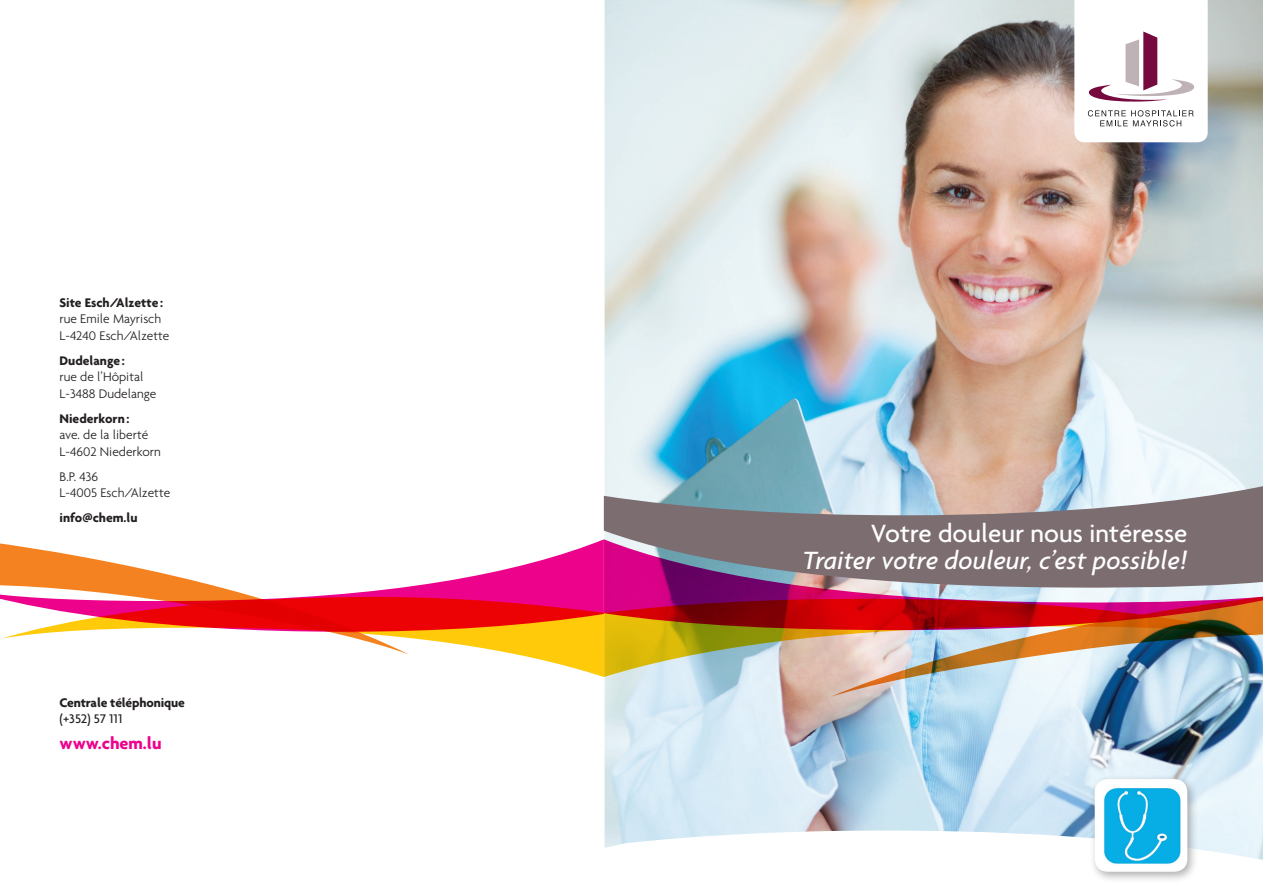
<style>
.page{position:relative;width:1263px;height:893px;background:#fff}
.page>*{position:absolute;margin:0;border:0;box-sizing:border-box;transform-origin:0 0}
.t1{font:italic 500 27px "Agenda";color:#fff}
.t2{font:500 27px "Agenda";color:#fff}
.t3{font:700 18px "Agenda";color:#ed028c}
.t4{font:300 13.5px/16.5px "Agenda";color:#231f20}
.t5{font:700 13.5px "Agenda";color:#231f20}
.t6{font:500 13.5px "Agenda";color:#231f20}
</style>
<div class="page">
<img style="left:603px;top:0;width:660px;height:860px">
<svg style="left:604px;top:588px;width:659px;height:11px;background:#bf7ab4"></svg>
<svg style="left:604px;top:484px;width:659px;height:104px;background:#8f808c"></svg>
<svg style="left:831px;top:595px;width:432px;height:102px;background:#bfc9d9"></svg>
<img style="left:604px;top:599px;width:657px;height:78px">
<div style="left:1089px;top:774px;width:109px;height:109px;background:#231f20;opacity:.35"></div>
<img style="left:1095px;top:779px;width:92px;height:93px">
<svg style="left:1074px;top:0;width:134px;height:142px"></svg>
<svg style="left:0;top:539px;width:604px;height:60px"></svg>
<svg style="left:1px;top:597px;width:603px;height:80px"></svg>
<p class="t5" style="left:60px;top:294px;width:105px">Site Esch/Alzette:</p>
<p class="t4" style="left:60px;top:310px;width:111px">rue Emile Mayrisch<br>L-4240 Esch/Alzette</p>
<p class="t5" style="left:60px;top:352px;width:67px">Dudelange:</p>
<p class="t4" style="left:60px;top:368px;width:98px">rue de l’Hôpital<br>L-3488 Dudelange</p>
<p class="t5" style="left:60px;top:410px;width:71px">Niederkorn:</p>
<p class="t4" style="left:60px;top:426px;width:103px">ave. de la liberté<br>L-4602 Niederkorn</p>
<p class="t4" style="left:60px;top:468px;width:112px">B.P. 436<br>L-4005 Esch/Alzette</p>
<p class="t5" style="left:60px;top:510px;width:79px">info@chem.lu</p>
<p class="t5" style="left:60px;top:694px;width:127px">Centrale téléphonique</p>
<p class="t6" style="left:60px;top:710px;width:64px">(+352) 57 111</p>
<h2 class="t3" style="left:60px;top:732px;width:103px">www.chem.lu</h2>
<h1 class="t2" style="left:871px;top:517px;width:318px">Votre douleur nous intéresse</h1>
<h1 class="t1" style="left:803px;top:544px;width:386px">Traiter votre douleur, c’est possible!</h1>
</div>
